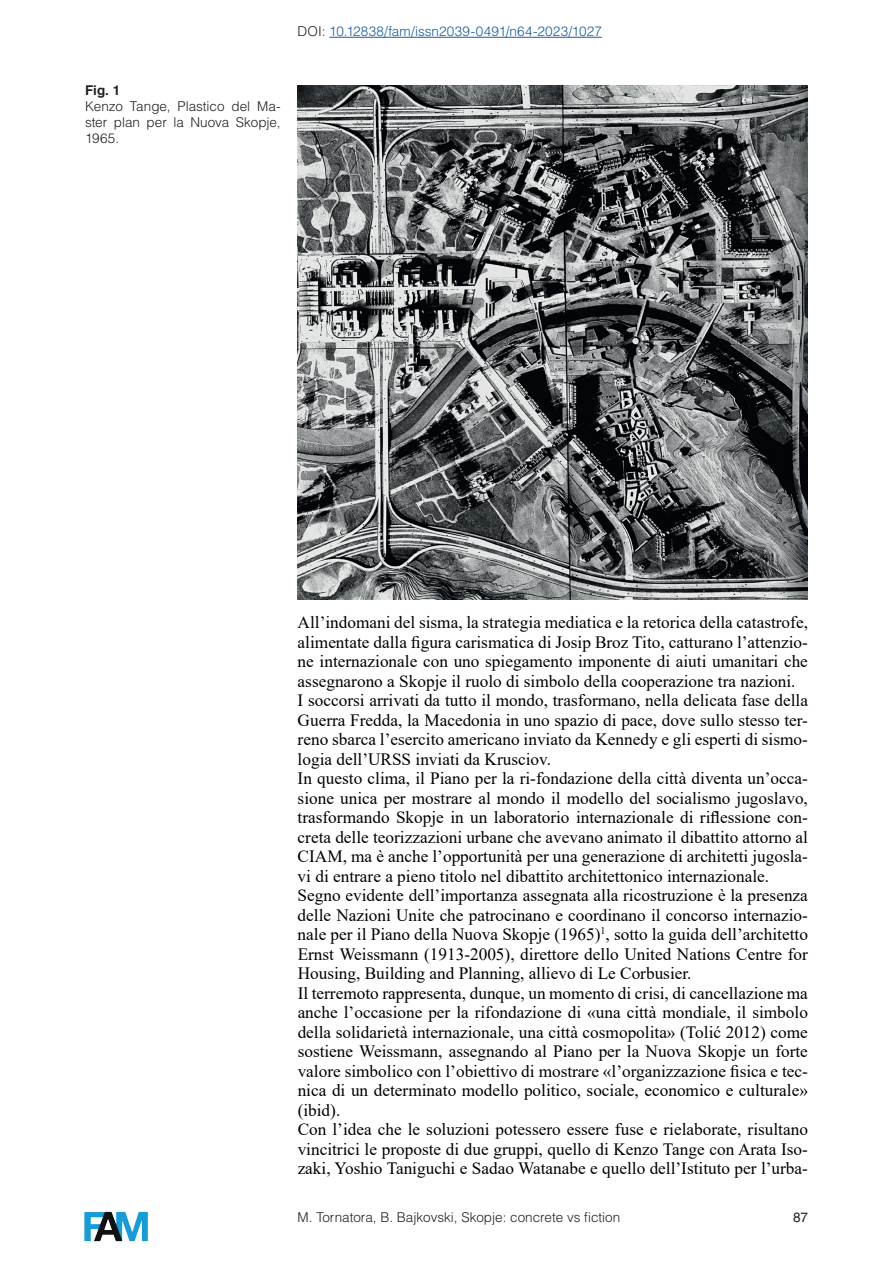
<style>
.page{position:relative;width:893px;height:1263px;background:#fff}
.page>*{position:absolute;margin:0;border:0;box-sizing:border-box;transform-origin:0 0}
.t1{font:17.25px/19.5px "Times New Roman";color:#000}
.t2{font:300 13.5px/16.2px "Helvetica LT Std";color:#231f20;text-align:justify}
.t3{font:300 13.5px "Helvetica LT Std";letter-spacing:.01em;color:#175d9e}
.t4{font:700 13.5px "Helvetica";color:#231f20}
.t5{font:13.5px "Helvetica";color:#231f20}
.s1{color:#231f20}
</style>
<div class="page">
<img style="left:298px;top:85px;width:510px;height:514px">
<hr style="left:329px;top:37px;width:273px;height:1px;background:#175d9e">
<img style="left:84px;top:1211px;width:64px;height:31px">
<p class="t3" style="left:298px;top:23px;width:306px"><span class="s1">DOI:</span> 10.12838/fam/issn2039-0491/n64-2023/1027</p>
<p class="t4" style="left:85px;top:82px;width:37px">Fig. 1</p>
<p class="t2" style="left:85px;top:98px;width:197px">Kenzo Tange, Plastico del Ma&shy;ster plan per la Nuova Skopje, 1965.</p>
<p class="t1" style="left:298px;top:612px;width:512px">All’indomani del sisma, la strategia mediatica e la retorica della catastrofe, alimentate dalla figura carismatica di Josip Broz Tito, catturano l’attenzio&shy;ne internazionale con uno spiegamento imponente di aiuti umanitari che assegnarono a Skopje il ruolo di simbolo della cooperazione tra nazioni.<br>I soccorsi arrivati da tutto il mondo, trasformano, nella delicata fase della Guerra Fredda, la Macedonia in uno spazio di pace, dove sullo stesso ter&shy;reno sbarca l’esercito americano inviato da Kennedy e gli esperti di sismo&shy;logia dell’URSS inviati da Krusciov.<br>In questo clima, il Piano per la ri-fondazione della città diventa un’occa&shy;sione unica per mostrare al mondo il modello del socialismo jugoslavo, trasformando Skopje in un laboratorio internazionale di riflessione con&shy;creta delle teorizzazioni urbane che avevano animato il dibattito attorno al CIAM, ma è anche l’opportunità per una generazione di architetti jugosla&shy;vi di entrare a pieno titolo nel dibattito architettonico internazionale.<br>Segno evidente dell’importanza assegnata alla ricostruzione è la presenza delle Nazioni Unite che patrocinano e coordinano il concorso internazio&shy;nale per il Piano della Nuova Skopje (1965)<sup>1</sup>, sotto la guida dell’architetto Ernst Weissmann (1913-2005), direttore dello United Nations Centre for Housing, Building and Planning, allievo di Le Corbusier.<br>Il terremoto rappresenta, dunque, un momento di crisi, di cancellazione ma anche l’occasione per la rifondazione di «una città mondiale, il simbolo della solidarietà internazionale, una città cosmopolita» (Tolić 2012) come sostiene Weissmann, assegnando al Piano per la Nuova Skopje un forte valore simbolico con l’obiettivo di mostrare «l’organizzazione fisica e tec&shy;nica di un determinato modello politico, sociale, economico e culturale» (ibid).<br>Con l’idea che le soluzioni potessero essere fuse e rielaborate, risultano vincitrici le proposte di due gruppi, quello di Kenzo Tange con Arata Iso&shy;zaki, Yoshio Taniguchi e Sadao Watanabe e quello dell’Istituto per l’urba-</p>
<p class="t2" style="left:298px;top:1208px;width:324px">M. Tornatora, B. Bajkovski, Skopje: concrete vs fiction</p>
<p class="t5" style="left:793px;top:1209px;width:16px">87</p>
</div>
